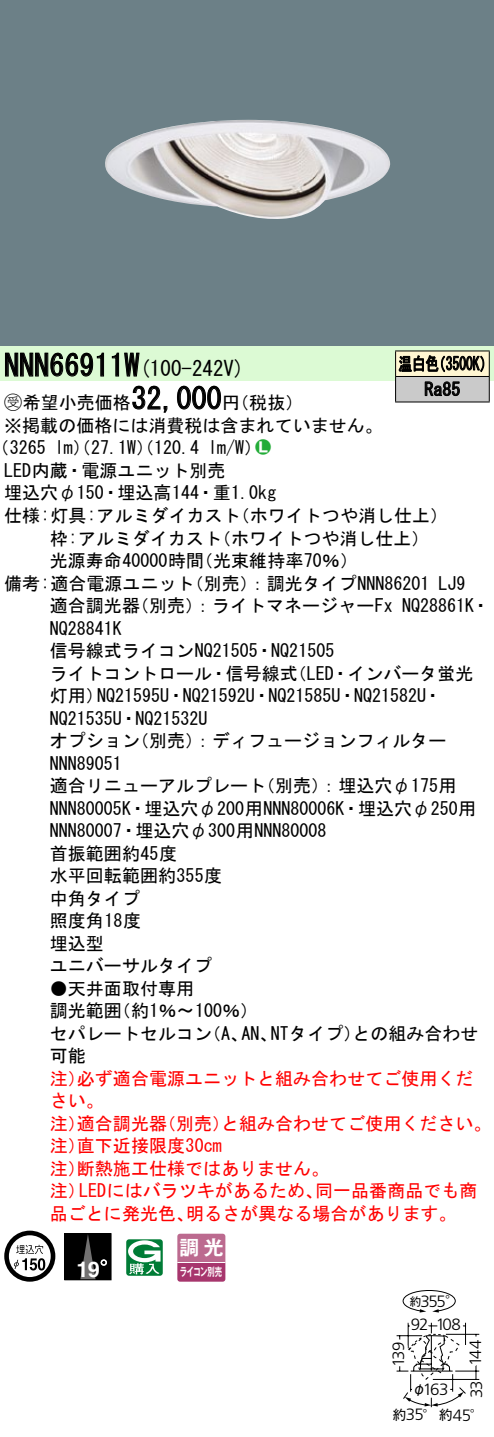
<style>
.page{position:relative;width:494px;height:1437px;background:#fff}
.page>*{position:absolute;margin:0;border:0;box-sizing:border-box;transform-origin:0 0}
.t1{font:30px "MS Gothic";color:#000}
.t2{font:700 21.6px "Helvetica LT Std";color:#fff}
.t3{font:21px "MS Gothic";color:#000}
.t4{font:19.8px "Gothic MB101 Pro De Bold 90 pv RKSJ H";color:#fff}
.t5{font:18px/22.5px "MS Gothic";color:#000}
.t6{font:18px/22.5px "MS Gothic";color:#f00}
.t7{font:18px/25.5px "MS Gothic";color:#000;scale:.75 1}
.t8{font:18px "Ford Classification 1";color:#23ac38}
.t9{font:300 16.5px "Frutiger LT Std";letter-spacing:-.06em;color:#000}
.t10{font:13.5px "Gothic MB101 Pro Regular 90 pv RKSJ H";color:#000}
.t11{font:11.4px "Gothic MB101 Pro De Bold 90 pv RKSJ H";letter-spacing:-.05em;color:#fff;scale:.65 1}
.t12{font:11.4px "Gothic MB101 Pro Regular 90 pv RKSJ H";color:#000}
.s1{font-size:30px}
.s2{font-family:"Ford Classification 1"}
.s3{color:#fff}
.s4{font-family:"Gothic MB101 Pro Regular 90 pv RKSJ H";font-weight:400;font-size:13.5px}
</style>
<div class="page">
<div style="left:0;top:0;width:493px;height:346px;background:#6c8087"></div>
<img style="left:105px;top:120px;width:285px;height:99px">
<div style="left:0;top:346px;width:493px;height:34px;background:#dcfad4"></div>
<svg style="left:5px;top:352px;width:99px;height:25px"></svg>
<svg style="left:111px;top:352px;width:29px;height:25px"></svg>
<svg style="left:132px;top:385px;width:36px;height:28px"></svg>
<svg style="left:177px;top:385px;width:44px;height:25px"></svg>
<svg style="left:4px;top:1230px;width:51px;height:51px"></svg>
<svg style="left:38px;top:1258px;width:7px;height:12px"></svg>
<div style="left:65px;top:1233px;width:46px;height:47px;background:#000"></div>
<svg style="left:80px;top:1235px;width:15px;height:43px"></svg>
<div style="left:64px;top:1233px;width:47px;height:47px;border:1px solid #000"></div>
<svg style="left:101px;top:1259px;width:6px;height:6px"></svg>
<svg style="left:126px;top:1239px;width:37px;height:37px"></svg>
<svg style="left:177px;top:1233px;width:48px;height:48px;background:#b55984"></svg>
<hr style="left:177px;top:1262px;width:48px;height:1px;background:#fff">
<hr style="left:395px;top:350px;width:94px;height:1px;background:#000">
<hr style="left:395px;top:401px;width:94px;height:1px;background:#000">
<svg style="left:394px;top:351px;width:95px;height:50px;background:#aba89c"></svg>
<svg style="left:396px;top:1290px;width:84px;height:118px"></svg>
<h1 class="t1" style="left:4px;top:350px;width:122px">NNN66911</h1>
<p class="t3" style="left:124px;top:358px;width:121px">(<span class="s1">W</span> 100-242 (V</p>
<p class="t7" style="left:424px;top:351px;width:49px;text-indent:-26px">温白色<br>Ra85</p>
<p class="t7" style="left:432px;top:351px;width:82px">（3500 (K</p>
<h1 class="t1" style="left:131px;top:383px;width:91px">32,000</h1>
<p class="t5" style="left:4px;top:391px;width:379px"><span class="s2">B</span>希望小売価格<br>※掲載の価格には消費税は含まれていません。</p>
<p class="t8" style="left:255px;top:438px;width:17px">2<span class="s3">7</span></p>
<p class="t5" style="left:222px;top:391px;width:82px">（円税抜(</p>
<p class="t5" style="left:208px;top:437px;width:55px">l m (W/</p>
<p class="t5" style="left:-8px;top:437px;width:56px">（3265</p>
<p class="t5" style="left:4px;top:459px;width:223px">LED内蔵・電源ユニット別売</p>
<p class="t5" style="left:4px;top:482px;width:273px">埋込穴φ150・埋込高144・重1.0kg</p>
<p class="t5" style="left:231px;top:504px;width:218px">（ホワイトつや消し仕上(</p>
<p class="t5" style="left:55px;top:437px;width:145px">lm）（27.1 ）（W 120.4</p>
<p class="t5" style="left:213px;top:504px;width:217px;text-indent:-209px">仕様:灯具:アルミダイカスト<br>（ホワイトつや消し仕上(</p>
<p class="t5" style="left:195px;top:527px;width:164px;text-indent:-145px">枠:アルミダイカスト<br>（光束維持率70％(</p>
<p class="t5" style="left:50px;top:549px;width:156px">光源寿命40000時間</p>
<p class="t5" style="left:185px;top:572px;width:245px">（別売：）調光タイプNNN86201</p>
<p class="t5" style="left:4px;top:572px;width:192px">備考:適合電源ユニット</p>
<p class="t5" style="left:438px;top:572px;width:28px">LJ9</p>
<p class="t5" style="left:131px;top:594px;width:263px">（別売：）ライトマネージャーFx</p>
<p class="t5" style="left:50px;top:594px;width:91px">適合調光器</p>
<p class="t5" style="left:50px;top:617px;width:73px">NQ28841K</p>
<p class="t5" style="left:50px;top:639px;width:286px">信号線式ライコンNQ21505・NQ21505</p>
<p class="t5" style="left:288px;top:662px;width:186px">（LED・インバータ蛍光</p>
<p class="t5" style="left:401px;top:594px;width:89px">NQ28861 ・K</p>
<p class="t5" style="left:97px;top:662px;width:346px;text-indent:-47px">ライトコントロール・信号線式<br>NQ21595 ・U NQ21592 ・U NQ21585 ・U NQ21582 ・U</p>
<p class="t5" style="left:50px;top:684px;width:55px">灯用）</p>
<p class="t5" style="left:50px;top:707px;width:159px">NQ21535 ・U NQ21532U</p>
<p class="t5" style="left:131px;top:729px;width:316px">（別売：）ディフュージョンフィルター</p>
<p class="t5" style="left:50px;top:729px;width:91px">オプション<br>NNN89051</p>
<p class="t5" style="left:50px;top:774px;width:427px">適合リニューアルプレート<br>NNN80005 ・K 埋込穴φ200用NNN80006 ・K 埋込穴φ250用<br>NNN80007・埋込穴φ300用NNN80008<br>首振範囲約45度<br>水平回転範囲約355度<br>中角タイプ<br>照度角18度<br>埋込型<br>ユニバーサルタイプ</p>
<p class="t5" style="left:113px;top:977px;width:147px;text-indent:-63px">●天井面取付専用<br>（約1％〜100％(</p>
<p class="t5" style="left:257px;top:774px;width:201px">（別売：）埋込穴φ175用</p>
<p class="t5" style="left:50px;top:999px;width:73px">調光範囲</p>
<p class="t5" style="left:270px;top:1022px;width:92px">NTタイプ）</p>
<p class="t5" style="left:352px;top:1022px;width:127px">との組み合わせ</p>
<p class="t5" style="left:50px;top:1022px;width:163px">セパレートセルコン可能</p>
<p class="t6" style="left:77px;top:1067px;width:397px">必ず適合電源ユニットと組み合わせてご使用くだ</p>
<p class="t5" style="left:203px;top:1022px;width:46px">（、A</p>
<p class="t5" style="left:241px;top:1022px;width:37px">AN、</p>
<p class="t6" style="left:50px;top:1067px;width:55px">注）さい。</p>
<p class="t6" style="left:221px;top:1112px;width:271px">と組み合わせてご使用ください。</p>
<p class="t6" style="left:77px;top:1112px;width:91px">適合調光器</p>
<p class="t6" style="left:158px;top:1112px;width:73px">（別売）</p>
<p class="t6" style="left:77px;top:1112px;width:146px;text-indent:-27px">注）<br>直下近接限度30cm</p>
<p class="t6" style="left:77px;top:1134px;width:253px;text-indent:-27px">注）<br>断熱施工仕様ではありません。</p>
<p class="t6" style="left:50px;top:1157px;width:37px">注）</p>
<p class="t6" style="left:79px;top:1179px;width:245px">LEDにはバラツキがあるため、</p>
<p class="t6" style="left:315px;top:1179px;width:163px">同一品番商品でも商</p>
<p class="t6" style="left:50px;top:1179px;width:37px">注）</p>
<p class="t6" style="left:50px;top:1202px;width:145px">品ごとに発光色、</p>
<p class="t6" style="left:186px;top:1202px;width:272px">明るさが異なる場合があります。</p>
<p class="t2" style="left:76px;top:1256px;width:25px">19</p>
<p class="t4" style="left:179px;top:1231px;width:46px">調光</p>
<p class="t11" style="left:180px;top:1262px;width:66px">ライコン別売</p>
<p class="t9" style="left:420px;top:1292px;width:39px">355<span class="s4">°</span></p>
<p class="t12" style="left:409px;top:1292px;width:13px">約</p>
<p class="t9" style="left:410px;top:1314px;width:51px">92 108</p>
<p class="t9" style="left:388px;top:1367px;width:27px;rotate:-90deg">139</p>
<p class="t9" style="left:465px;top:1366px;width:28px;rotate:-90deg">144</p>
<p class="t9" style="left:466px;top:1398px;width:20px;rotate:-90deg">33</p>
<p class="t9" style="left:452px;top:1406px;width:32px">45<span class="s4">°</span></p>
<p class="t9" style="left:422px;top:1380px;width:27px">163</p>
<p class="t10" style="left:412px;top:1378px;width:15px">φ</p>
<p class="t10" style="left:392px;top:1403px;width:15px">約</p>
<p class="t9" style="left:405px;top:1405px;width:31px">35<span class="s4">°</span></p>
<p class="t10" style="left:439px;top:1404px;width:15px">約</p>
</div>
